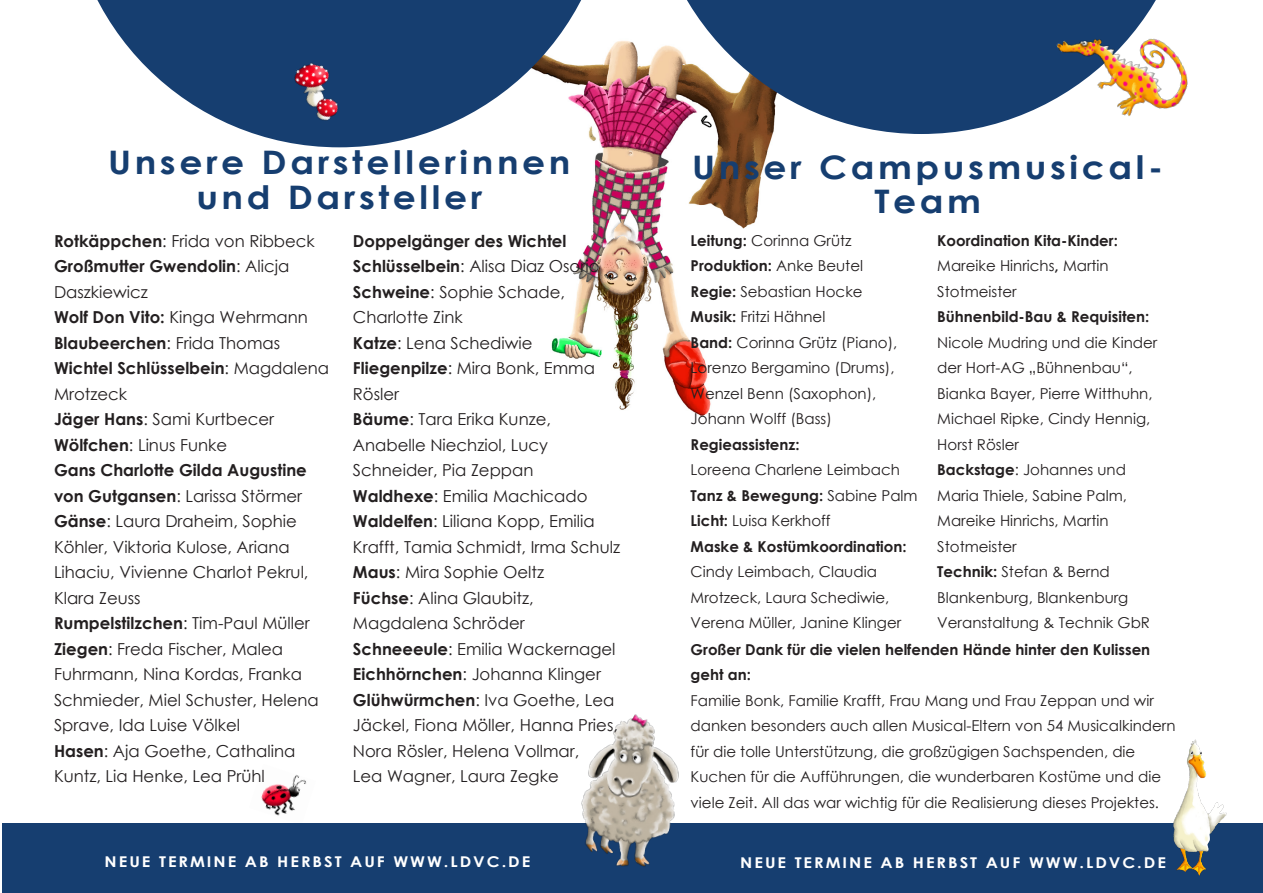
<style>
.page{position:relative;width:1263px;height:893px;background:#fff}
.page>*{position:absolute;margin:0;border:0;box-sizing:border-box;transform-origin:0 0}
.t1{font:700 32.4px/34.5px "Century Gothic";letter-spacing:.1em;color:#163e70;text-align:center;scale:1.11 1}
.t2{font:16.5px/25.5px "Century Gothic";color:#231f20}
.t3{font:700 16.5px/25.5px "Century Gothic";color:#231f20}
.t4{font:15px/25.5px "Century Gothic";color:#231f20}
.t5{font:700 15px/25.5px "Century Gothic";color:#231f20}
.t6{font:700 14.85px "Century Gothic";letter-spacing:.12em;color:#fff;scale:1.11 1}
.s1{font-weight:700}
.s2{font-weight:400}
</style>
<div class="page">
<img style="left:551px;top:41px;width:222px;height:375px">
<svg style="left:649px;top:0;width:394px;height:134px;fill:#163e70"></svg>
<svg style="left:97px;top:0;width:514px;height:147px;fill:#163e70"></svg>
<img style="left:261px;top:775px;width:46px;height:41px">
<div style="left:3px;top:823px;width:1260px;height:70px;background:#163e70"></div>
<img style="left:581px;top:714px;width:98px;height:153px">
<img style="left:277px;top:50px;width:81px;height:81px">
<img style="left:1173px;top:739px;width:54px;height:137px">
<img style="left:1043px;top:0;width:145px;height:117px">
<p class="t1" style="left:108px;top:144px;width:418px">Unsere Darstellerinnen</p>
<p class="t1" style="left:196px;top:178px;width:259px">und Darsteller</p>
<p class="t2" style="left:54px;top:228px;width:262px"><span class="s1">Rotkäppchen</span>: Frida von Ribbeck</p>
<p class="t3" style="left:54px;top:253px;width:237px">Großmutter Gwendolin<span class="s2">: Alicja<br>Daszkiewicz</span></p>
<p class="t2" style="left:54px;top:304px;width:255px"><span class="s1">Wolf Don Vito:</span> Kinga Wehrmann</p>
<p class="t3" style="left:54px;top:329px;width:228px">Blaubeerchen<span class="s2">: Frida Thomas</span></p>
<p class="t3" style="left:54px;top:355px;width:277px">Wichtel Schlüsselbein<span class="s2">: Magdalena<br>Mrotzeck</span></p>
<p class="t2" style="left:54px;top:406px;width:222px"><span class="s1">Jäger Hans</span>: Sami Kurtbecer</p>
<p class="t2" style="left:54px;top:432px;width:175px"><span class="s1">Wölfchen</span>: Linus Funke</p>
<p class="t3" style="left:54px;top:457px;width:254px">Gans Charlotte Gilda Augustine von Gutgansen<span class="s2">: Larissa Störmer</span></p>
<p class="t2" style="left:54px;top:508px;width:256px"><span class="s1">Gänse</span>: Laura Draheim, Sophie<br>Köhler, Viktoria Kulose, Ariana<br>Lihaciu, Vivienne Charlot Pekrul,<br>Klara Zeuss</p>
<p class="t3" style="left:54px;top:610px;width:257px">Rumpelstilzchen<span class="s2">: Tim-Paul Müller</span></p>
<p class="t2" style="left:54px;top:636px;width:266px"><span class="s1">Ziegen</span>: Freda Fischer, Malea<br>Fuhrmann, Nina Kordas, Franka<br>Schmieder, Miel Schuster, Helena<br>Sprave, Ida Luise Völkel</p>
<p class="t2" style="left:54px;top:738px;width:243px"><span class="s1">Hasen</span>: Aja Goethe, Cathalina<br>Kuntz, Lia Henke, Lea Prühl</p>
<p class="t3" style="left:353px;top:227px;width:248px">Doppelgänger des Wichtel<br>Schlüsselbein<span class="s2">: Alisa Diaz Osorio</span></p>
<p class="t2" style="left:353px;top:279px;width:214px"><span class="s1">Schweine</span>: Sophie Schade,<br>Charlotte Zink</p>
<p class="t2" style="left:353px;top:330px;width:181px"><span class="s1">Katze</span>: Lena Schediwie</p>
<p class="t2" style="left:353px;top:355px;width:243px"><span class="s1">Fliegenpilze</span>: Mira Bonk, Emma<br>Rösler</p>
<p class="t2" style="left:353px;top:406px;width:200px"><span class="s1">Bäume</span>: Tara Erika Kunze,<br>Anabelle Niechziol, Lucy<br>Schneider, Pia Zeppan</p>
<p class="t2" style="left:353px;top:483px;width:236px"><span class="s1">Waldhexe</span>: Emilia Machicado</p>
<p class="t2" style="left:353px;top:508px;width:269px"><span class="s1">Waldelfen</span>: Liliana Kopp, Emilia<br>Krafft, Tamia Schmidt, Irma Schulz</p>
<p class="t2" style="left:353px;top:559px;width:193px"><span class="s1">Maus</span>: Mira Sophie Oeltz</p>
<p class="t2" style="left:353px;top:585px;width:182px"><span class="s1">Füchse</span>: Alina Glaubitz,<br>Magdalena Schröder</p>
<p class="t2" style="left:353px;top:636px;width:264px"><span class="s1">Schneeeule</span>: Emilia Wackernagel</p>
<p class="t2" style="left:353px;top:661px;width:249px"><span class="s1">Eichhörnchen</span>: Johanna Klinger</p>
<p class="t2" style="left:353px;top:687px;width:267px"><span class="s1">Glühwürmchen</span>: Iva Goethe, Lea<br>Jäckel, Fiona Möller, Hanna Pries,<br>Nora Rösler, Helena Vollmar,</p>
<p class="t2" style="left:353px;top:763px;width:207px">Lea Wagner, Laura Zegke</p>
<p class="t1" style="left:692px;top:148px;width:426px">Unser Campusmusical-<br>Team</p>
<p class="t4" style="left:691px;top:227px;width:162px"><span class="s1">Leitung:</span> Corinna Grütz</p>
<p class="t5" style="left:691px;top:252px;width:174px">Produktion: <span class="s2">Anke Beutel</span></p>
<p class="t4" style="left:691px;top:278px;width:173px"><span class="s1">Regie:</span> Sebastian Hocke</p>
<p class="t4" style="left:691px;top:304px;width:136px"><span class="s1">Musik:</span> Fritzi Hähnel</p>
<p class="t4" style="left:691px;top:329px;width:208px"><span class="s1">Band:</span> Corinna Grütz (Piano),<br>Lorenzo Bergamino (Drums),<br>Wenzel Benn (Saxophon),</p>
<p class="t4" style="left:691px;top:406px;width:143px">Johann Wolff (Bass)</p>
<p class="t5" style="left:691px;top:431px;width:110px">Regieassistenz:</p>
<p class="t4" style="left:691px;top:457px;width:211px">Loreena Charlene Leimbach</p>
<p class="t5" style="left:691px;top:482px;width:228px">Tanz &amp; Bewegung: <span class="s2">Sabine Palm</span></p>
<p class="t4" style="left:691px;top:508px;width:141px"><span class="s1">Licht:</span> Luisa Kerkhoff</p>
<p class="t4" style="left:691px;top:533px;width:217px"><span class="s1">Maske &amp; Kostümkoordination:<br></span>Cindy Leimbach, Claudia<br>Mrotzeck, Laura Schediwie,<br>Verena Müller, Janine Klinger</p>
<p class="t4" style="left:937px;top:227px;width:182px"><span class="s1">Koordination Kita-Kinder:<br></span>Mareike Hinrichs<span class="s1">,</span> Martin<br>Stotmeister</p>
<p class="t4" style="left:937px;top:304px;width:222px"><span class="s1">Bühnenbild-Bau &amp; Requisiten:<br></span>Nicole Mudring und die Kinder der Hort-AG „Bühnenbau“,<br>Bianka Bayer, Pierre Witthuhn,<br>Michael Ripke, Cindy Hennig,<br>Horst Rösler</p>
<p class="t4" style="left:937px;top:457px;width:191px"><span class="s1">Backstage</span>: Johannes und<br>Maria Thiele, Sabine Palm,<br>Mareike Hinrichs, Martin<br>Stotmeister</p>
<p class="t4" style="left:937px;top:559px;width:214px"><span class="s1">Technik:</span> Stefan &amp; Bernd<br>Blankenburg, Blankenburg<br>Veranstaltung &amp; Technik GbR</p>
<p class="t5" style="left:691px;top:636px;width:461px">Großer Dank für die vielen helfenden Hände hinter den Kulissen geht an:</p>
<p class="t4" style="left:691px;top:687px;width:486px">Familie Bonk, Familie Krafft, Frau Mang und Frau Zeppan und wir danken besonders auch allen Musical-Eltern von 54 Musicalkindern für die tolle Unterstützung, die großzügigen Sachspenden, die Kuchen für die Aufführungen, die wunderbaren Kostüme und die viele Zeit. All das war wichtig für die Realisierung dieses Projektes.</p>
<p class="t6" style="left:105px;top:850px;width:385px">NEUE TERMINE AB HERBST AUF WWW.LDVC.DE</p>
<p class="t6" style="left:740px;top:851px;width:385px">NEUE TERMINE AB HERBST AUF WWW.LDVC.DE</p>
</div>
